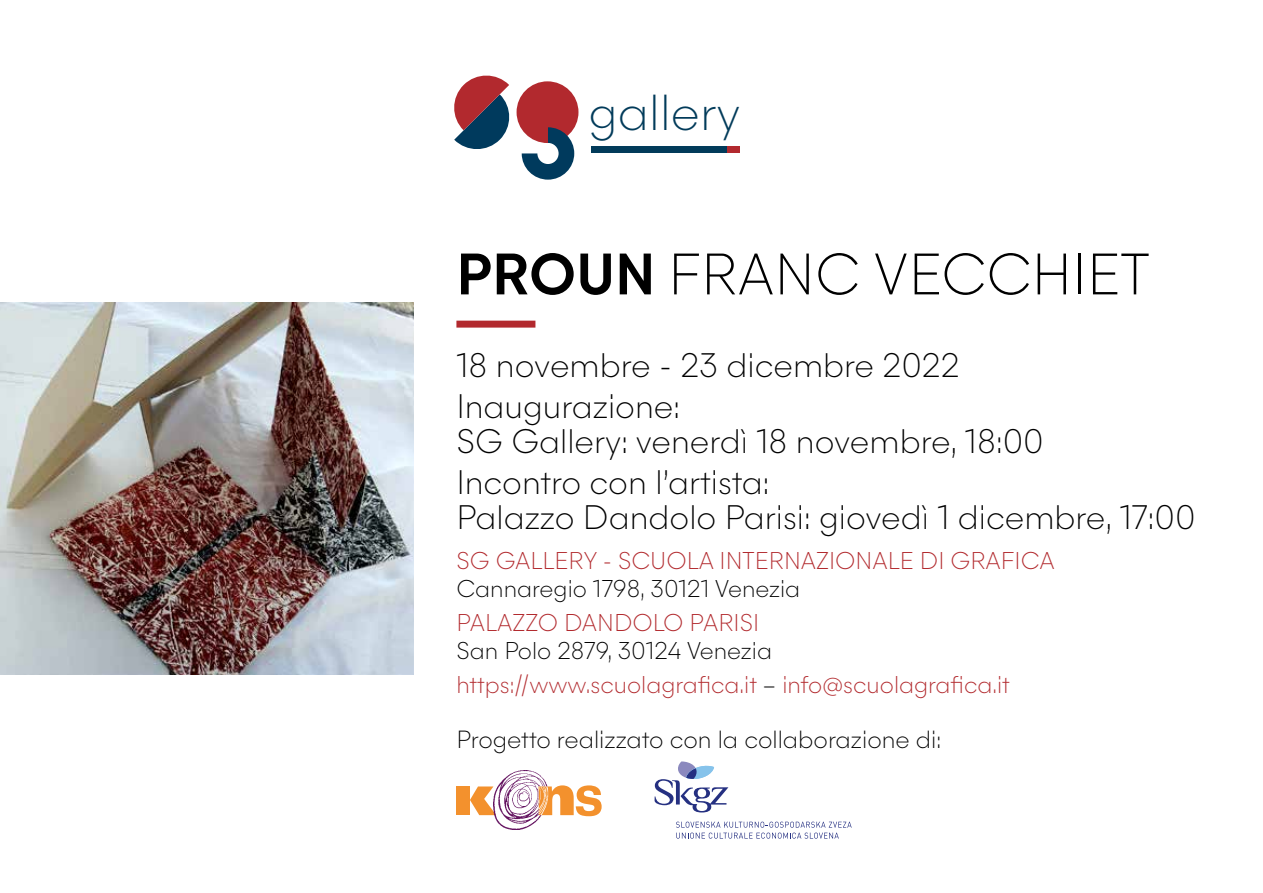
<style>
.page{position:relative;width:1263px;height:893px;background:#fff}
.page>*{position:absolute;margin:0;border:0;box-sizing:border-box;transform-origin:0 0}
.t1{font:100 55.2px "Majorant";color:#000}
.t2{font:100 47.7px "Majorant";color:#023b5a}
.t3{font:100 32.1px/41.2px "Majorant";color:#000}
.t4{font:100 23.4px "Majorant";color:#000}
.t5{font:100 22.95px/34.2px "Majorant";color:#b22a2e}
.t6{font:100 22.95px "Majorant";color:#000}
.s1{font-weight:500}
.s2{color:#000}
</style>
<div class="page">
<div style="left:517px;top:81px;width:61px;height:62px;background:#b2292e;border-radius:50%"></div>
<svg style="left:522px;top:127px;width:52px;height:53px"></svg>
<svg style="left:454px;top:75px;width:56px;height:74px"></svg>
<div style="left:591px;top:146px;width:136px;height:6px;background:#023b5a"></div>
<div style="left:727px;top:146px;width:13px;height:6px;background:#b2292e"></div>
<img style="left:0;top:303px;width:414px;height:372px">
<div style="left:456px;top:321px;width:79px;height:7px;background:#b2292e"></div>
<svg style="left:470px;top:786px;width:23px;height:29px"></svg>
<img style="left:493px;top:770px;width:54px;height:60px">
<div style="left:456px;top:786px;width:14px;height:29px;background:#f3912d"></div>
<svg style="left:538px;top:785px;width:64px;height:31px"></svg>
<svg style="left:676px;top:822px;width:176px;height:17px"></svg>
<svg style="left:654px;top:761px;width:74px;height:51px"></svg>
<h2 class="t2" style="left:589px;top:82px;width:153px">gallery</h2>
<h1 class="t1" style="left:456px;top:239px;width:694px"><span class="s1">PROUN</span> FRANC VECCHIET</h1>
<p class="t3" style="left:456px;top:344px;width:505px">18 novembre - 23 dicembre 2022<br>Inaugurazione:</p>
<p class="t3" style="left:456px;top:420px;width:589px">SG Gallery: venerdì 18 novembre, 18:00<br>Incontro con l’artista:</p>
<p class="t3" style="left:456px;top:496px;width:741px">Palazzo Dandolo Parisi: giovedì 1 dicembre, 17:00</p>
<p class="t5" style="left:456px;top:544px;width:600px">SG GALLERY - SCUOLA INTERNAZIONALE DI GRAFICA</p>
<p class="t6" style="left:456px;top:574px;width:345px">Cannaregio 1798, 30121 Venezia</p>
<p class="t5" style="left:456px;top:606px;width:304px">PALAZZO DANDOLO PARISI</p>
<p class="t5" style="left:456px;top:633px;width:555px"><span class="s2">San Polo 2879, 30124 Venezia </span>https://www.scuolagrafica.it <span class="s2">–</span> info@scuolagrafica.it</p>
<p class="t4" style="left:456px;top:725px;width:486px">Progetto realizzato con la collaborazione di:</p>
</div>
